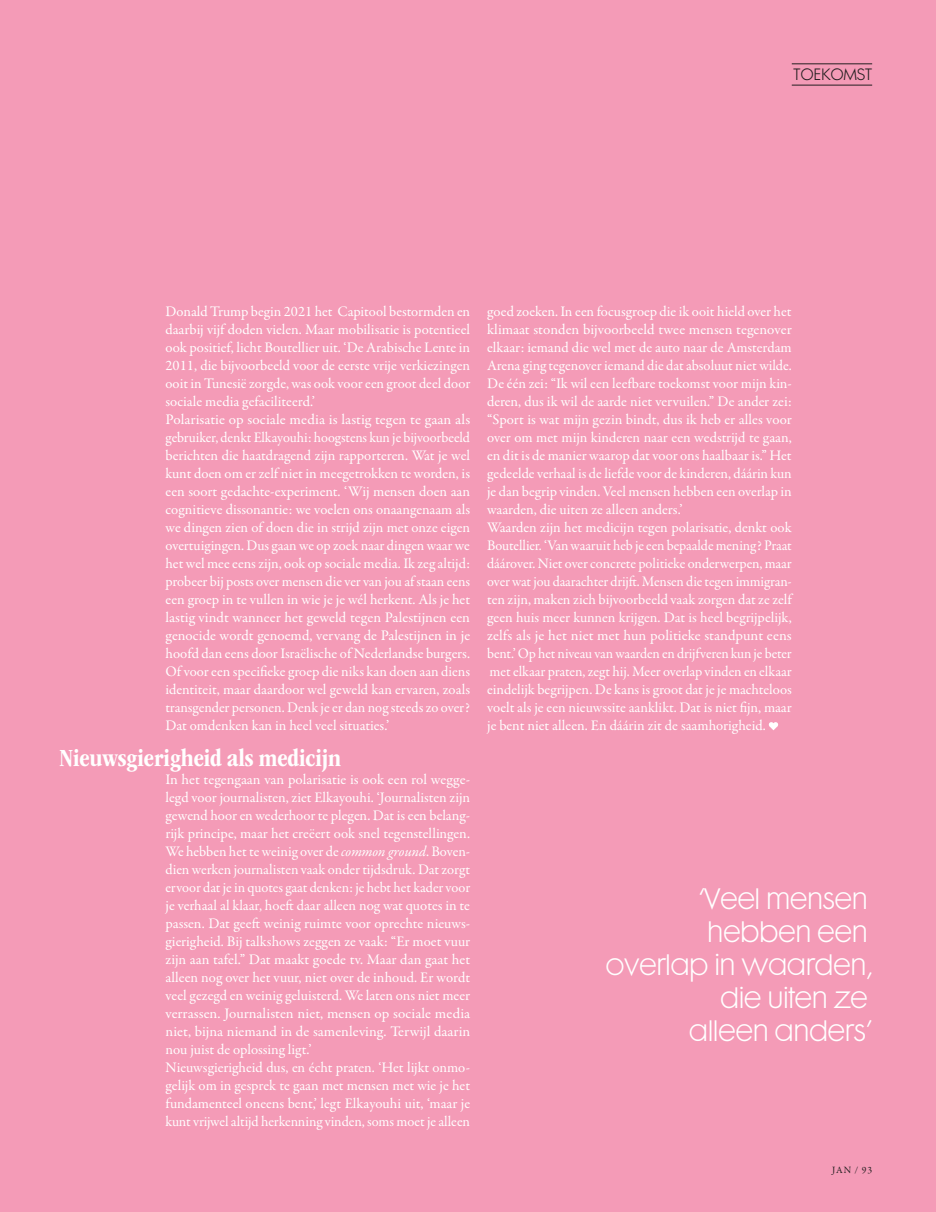
<style>
.page{position:relative;width:936px;height:1212px;background:#fff}
.page>*{position:absolute;margin:0;border:0;box-sizing:border-box;transform-origin:0 0}
._05a_streamer_Futura{font:300 27px/33px "Futura Maxi";letter-spacing:-.02em;color:#fff;text-align:right}
._03d_subkop_klein{font:700 condensed 25.5px "ITC Garamond Std";letter-spacing:-.005em;color:#fff}
._06a_navigatie_recht{font:300 15px "Futura Maxi";color:#231f20}
._04a_body_uitvul_Pre{font:14.7px/18px "Garamond Premr Pro";color:#fff;text-align:justify}
.t1{font:9.75px "Garamond Premr Pro";color:#231f20}
.s1{font-style:italic}
</style>
<div class="page">
<div style="left:0;top:0;width:935px;height:1212px;background:#f49bb7"></div>
<svg style="left:768px;top:722px;width:10px;height:8px"></svg>
<hr style="left:791px;top:64px;width:81px;height:1px;background:#231f20">
<hr style="left:791px;top:85px;width:81px;height:1px;background:#231f20">
<p class="_06a_navigatie_recht" style="left:793px;top:63px;width:80px">TOEKOMST</p>
<p class="_04a_body_uitvul_Pre" style="left:165px;top:303px;width:306px">Donald Trump begin 2021 het Capitool bestormden en daarbij vijf doden vielen. Maar mobilisatie is potentieel ook positief, licht Boutellier uit. ‘De Arabische Lente in 2011, die bijvoorbeeld voor de eerste vrije verkiezingen ooit in Tunesië zorgde, was ook voor een groot deel door sociale media gefaciliteerd.’</p>
<p class="_04a_body_uitvul_Pre" style="left:165px;top:411px;width:306px">Polarisatie op sociale media is lastig tegen te gaan als gebruiker, denkt Elkayouhi: hoogstens kun je bijvoorbeeld berichten die haatdragend zijn rapporteren. Wat je wel kunt doen om er zelf niet in meegetrokken te worden, is een soort gedachte-experiment. ‘Wij mensen doen aan cognitieve dissonantie: we voelen ons onaangenaam als we dingen zien of doen die in strijd zijn met onze eigen overtuigingen. Dus gaan we op zoek naar dingen waar we het wel mee eens zijn, ook op sociale media. Ik zeg altijd: probeer bij posts over mensen die ver van jou af staan eens een groep in te vullen in wie je je wél herkent. Als je het lastig vindt wanneer het geweld tegen Palestijnen een genocide wordt genoemd, vervang de Palestijnen in je hoofd dan eens door Israëlische of Nederlandse burgers.<br>Of voor een specifieke groep die niks kan doen aan diens identiteit, maar daardoor wel geweld kan ervaren, zoals transgender personen. Denk je er dan nog steeds zo over?<br>Dat omdenken kan in heel veel situaties.’</p>
<p class="_03d_subkop_klein" style="left:60px;top:743px;width:283px">Nieuwsgierigheid als medicijn</p>
<p class="_04a_body_uitvul_Pre" style="left:165px;top:771px;width:306px">In het tegengaan van polarisatie is ook een rol wegge&shy;legd voor journalisten, ziet Elkayouhi. ‘Journalisten zijn gewend hoor en wederhoor te plegen. Dat is een belang&shy;rijk principe, maar het creëert ook snel tegenstellingen.<br>We hebben het te weinig over de <span class="s1">common ground</span>. Boven&shy;dien werken journalisten vaak onder tijdsdruk. Dat zorgt ervoor dat je in quotes gaat denken: je hebt het kader voor je verhaal al klaar, hoeft daar alleen nog wat quotes in te passen. Dat geeft weinig ruimte voor oprechte nieuws&shy;gierigheid. Bij talkshows zeggen ze vaak: “Er moet vuur zijn aan tafel.” Dat maakt goede tv. Maar dan gaat het alleen nog over het vuur, niet over de inhoud. Er wordt veel gezegd en weinig geluisterd. We laten ons niet meer verrassen. Journalisten niet, mensen op sociale media niet, bijna niemand in de samenleving. Terwijl daarin nou juist de oplossing ligt.’</p>
<p class="_04a_body_uitvul_Pre" style="left:165px;top:1059px;width:306px">Nieuwsgierigheid dus, en écht praten. ‘Het lijkt onmo&shy;gelijk om in gesprek te gaan met mensen met wie je het fundamenteel oneens bent,’ legt Elkayouhi uit, ‘maar je kunt vrijwel altijd herkenning vinden, soms moet je alleen</p>
<p class="_04a_body_uitvul_Pre" style="left:487px;top:303px;width:306px">goed zoeken. In een focusgroep die ik ooit hield over het klimaat stonden bijvoorbeeld twee mensen tegenover elkaar: iemand die wel met de auto naar de Amsterdam Arena ging tegenover iemand die dat absoluut niet wilde.<br>De één zei: “Ik wil een leefbare toekomst voor mijn kin&shy;deren, dus ik wil de aarde niet vervuilen.” De ander zei: “Sport is wat mijn gezin bindt, dus ik heb er alles voor over om met mijn kinderen naar een wedstrijd te gaan, en dit is de manier waarop dat voor ons haalbaar is.” Het gedeelde verhaal is de liefde voor de kinderen, dáárin kun je dan begrip vinden. Veel mensen hebben een overlap in waarden, die uiten ze alleen anders.’</p>
<p class="_04a_body_uitvul_Pre" style="left:487px;top:519px;width:306px">Waarden zijn het medicijn tegen polarisatie, denkt ook Boutellier. ‘Van waaruit heb je een bepaalde mening? Praat dáárover. Niet over concrete politieke onderwerpen, maar over wat jou daarachter drijft. Mensen die tegen immigran&shy;ten zijn, maken zich bijvoorbeeld vaak zorgen dat ze zelf geen huis meer kunnen krijgen. Dat is heel begrijpelijk, zelfs als je het niet met hun politieke standpunt eens bent.’ Op het niveau van waarden en drijfveren kun je beter met elkaar praten, zegt hij. Meer overlap vinden en elkaar eindelijk begrijpen. De kans is groot dat je je machteloos voelt als je een nieuwssite aanklikt. Dat is niet fijn, maar je bent niet alleen. En dáárin zit de saamhorigheid.</p>
<p class="_05a_streamer_Futura" style="left:698px;top:881px;width:171px">‘Veel mensen</p>
<p class="_05a_streamer_Futura" style="left:707px;top:914px;width:162px">hebben een</p>
<p class="_05a_streamer_Futura" style="left:605px;top:947px;width:269px">overlap in waarden, die uiten ze</p>
<p class="_05a_streamer_Futura" style="left:689px;top:1013px;width:184px">alleen anders’</p>
<p class="t1" style="left:832px;top:1163px;width:42px">JAN / 93</p>
</div>
